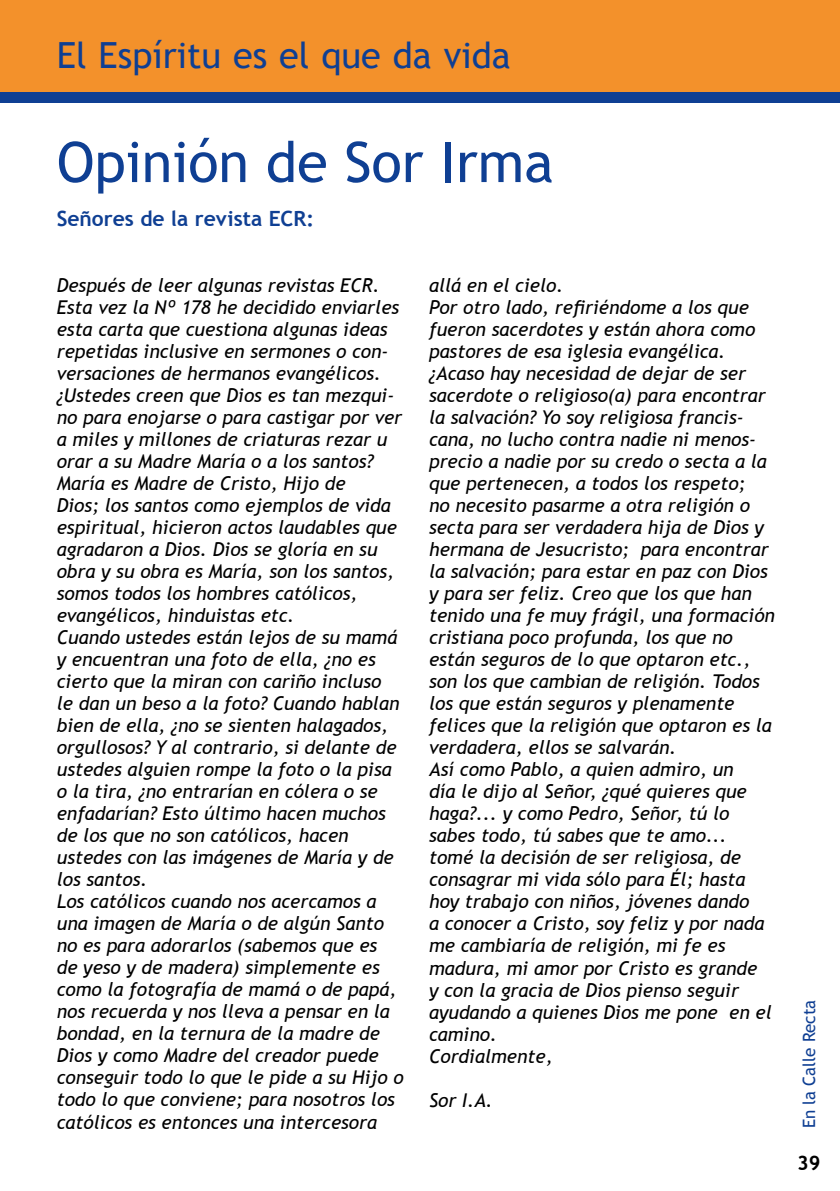
<style>
.page{position:relative;width:840px;height:1191px;background:#fff}
.page>*{position:absolute;margin:0;border:0;box-sizing:border-box;transform-origin:0 0}
.t1{font:56px "Trebuchet MS";color:#0f3f93}
.t2{font:36px "Trebuchet MS";color:#0f3f93}
.t3{font:700 21px "Trebuchet MS";color:#0f3f93}
.t4{font:700 20px "Trebuchet MS";color:#000}
.t5{font:italic 19px/22px "Trebuchet MS";color:#000}
.t6{font:17px "Trebuchet MS";color:#0f3f93}
</style>
<div class="page">
<div style="left:0;top:92px;width:839px;height:11px;background:#0f3f93"></div>
<div style="left:0;top:0;width:839px;height:92px;background:#f3912b"></div>
<h2 class="t2" style="left:57px;top:34px;width:455px">El Espíritu es el que da vida</h2>
<h1 class="t1" style="left:57px;top:129px;width:498px">Opinión de Sor Irma</h1>
<p class="t3" style="left:57px;top:205px;width:259px">Señores de la revista ECR:</p>
<p class="t5" style="left:57px;top:274px;width:348px">Después de leer algunas revistas ECR.<br>Esta vez la Nº 178 he decidido enviarles esta carta que cuestiona algunas ideas repetidas inclusive en sermones o con&shy;versaciones de hermanos evangélicos. ¿Ustedes creen que Dios es tan mezqui&shy;no para enojarse o para castigar por ver a miles y millones de criaturas rezar u orar a su Madre María o a los santos?<br>María es Madre de Cristo, Hijo de<br>Dios; los santos como ejemplos de vida espiritual, hicieron actos laudables que agradaron a Dios. Dios se gloría en su obra y su obra es María, son los santos, somos todos los hombres católicos, evangélicos, hinduistas etc.<br>Cuando ustedes están lejos de su mamá y encuentran una foto de ella, ¿no es cierto que la miran con cariño incluso<br>le dan un beso a la foto? Cuando hablan bien de ella, ¿no se sienten halagados, orgullosos? Y al contrario, si delante de ustedes alguien rompe la foto o la pisa o la tira, ¿no entrarían en cólera o se enfadarían? Esto último hacen muchos de los que no son católicos, hacen ustedes con las imágenes de María y de los santos.<br>Los católicos cuando nos acercamos a una imagen de María o de algún Santo no es para adorarlos (sabemos que es<br>de yeso y de madera) simplemente es como la fotografía de mamá o de papá, nos recuerda y nos lleva a pensar en la bondad, en la ternura de la madre de Dios y como Madre del creador puede conseguir todo lo que le pide a su Hijo o todo lo que conviene; para nosotros los católicos es entonces una intercesora</p>
<p class="t5" style="left:429px;top:275px;width:347px">allá en el cielo.<br>Por otro lado, refiriéndome a los que fueron sacerdotes y están ahora como pastores de esa iglesia evangélica. ¿Acaso hay necesidad de dejar de ser sacerdote o religioso(a) para encontrar la salvación? Yo soy religiosa francis&shy;cana, no lucho contra nadie ni menos&shy;precio a nadie por su credo o secta a la que pertenecen, a todos los respeto;<br>no necesito pasarme a otra religión o secta para ser verdadera hija de Dios y hermana de Jesucristo; para encontrar la salvación; para estar en paz con Dios y para ser feliz. Creo que los que han tenido una fe muy frágil, una formación cristiana poco profunda, los que no están seguros de lo que optaron etc., son los que cambian de religión. Todos los que están seguros y plenamente felices que la religión que optaron es la verdadera, ellos se salvarán.<br>Así como Pablo, a quien admiro, un<br>día le dijo al Señor, ¿qué quieres que haga?... y como Pedro, Señor, tú lo sabes todo, tú sabes que te amo... tomé la decisión de ser religiosa, de consagrar mi vida sólo para Él; hasta hoy trabajo con niños, jóvenes dando<br>a conocer a Cristo, soy feliz y por nada me cambiaría de religión, mi fe es madura, mi amor por Cristo es grande<br>y con la gracia de Dios pienso seguir ayudando a quienes Dios me pone en el camino.<br>Cordialmente,</p>
<p class="t5" style="left:429px;top:1089px;width:65px">Sor I.A.</p>
<p class="t6" style="left:798px;top:1128px;width:130px;rotate:-90deg">En la Calle Recta</p>
<p class="t4" style="left:796px;top:1150px;width:25px">39</p>
</div>
